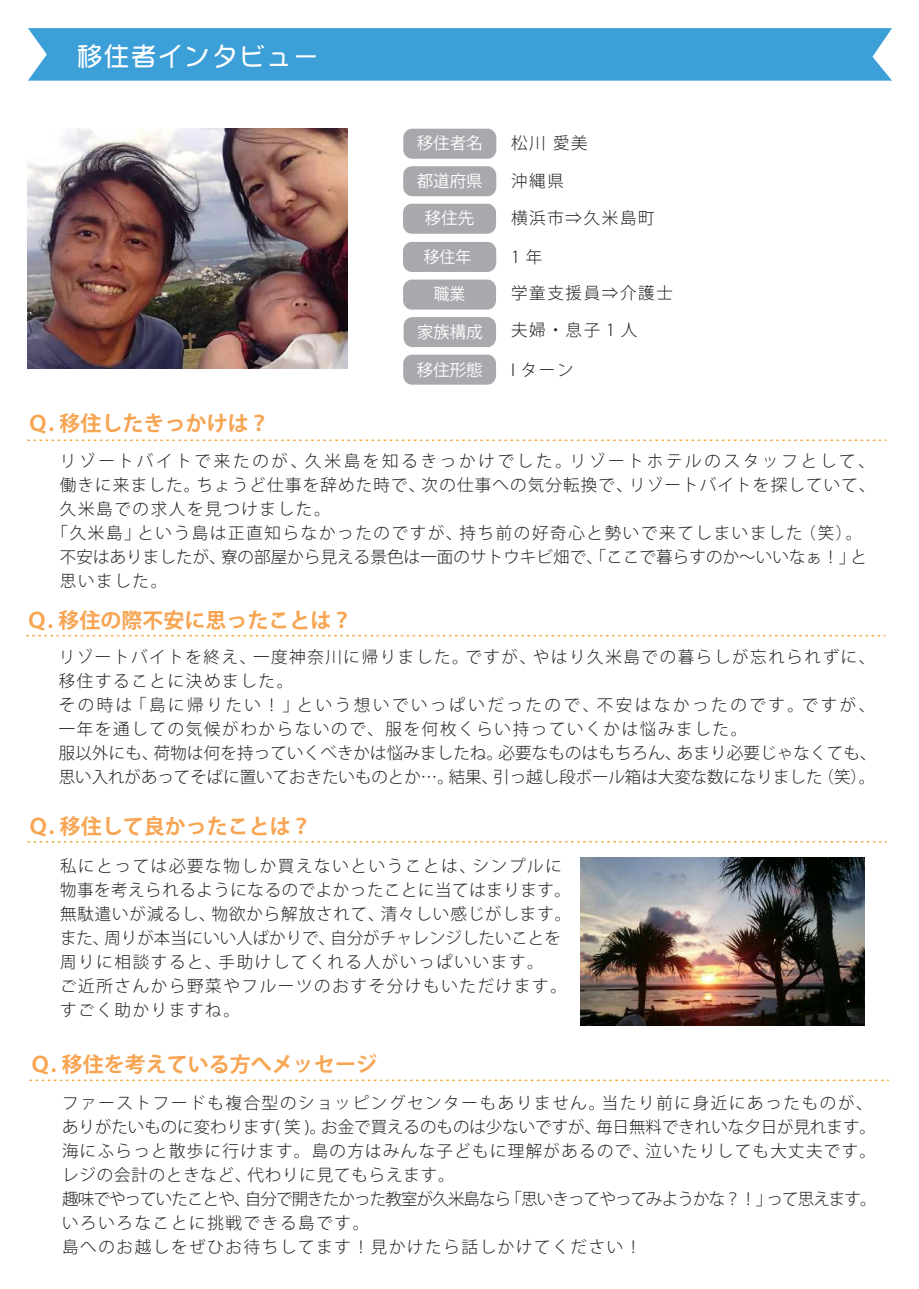
<style>
.page{position:relative;width:919px;height:1289px;background:#fff}
.page>*{position:absolute;margin:0;border:0;box-sizing:border-box;transform-origin:0 0}
.t1{font:27px "DFPOP Mix W4 WINP RKSJ H";color:#fff}
.t2{font:700 21px "Koz Go Pr 6 N";color:#f7a553}
.t3{font:300 16.5px/24px "Koz Go Pr 6 N";letter-spacing:.095em;color:#231f20}
.t4{font:300 16.5px "Koz Go Pr 6 N";letter-spacing:.005em;color:#231f20}
.t5{font:300 16.5px "Koz Go Pr 6 N";letter-spacing:.07em;color:#231f20}
.t6{font:300 16.5px "Koz Go Pr 6 N";letter-spacing:.165em;color:#231f20}
.t7{font:16.5px "Koz Go Pr 6 N";color:#fff}
.t8{font:16.5px "Koz Go Pr 6 N";color:#fff;scale:.96 1}
.t9{font:16.5px "Koz Go Pr 6 N";color:#fff;scale:.95 1}
</style>
<div class="page">
<div style="left:403px;top:317px;width:93px;height:30px;background:#a8a9ad;border-radius:9px"></div>
<div style="left:403px;top:242px;width:93px;height:30px;background:#a8a9ad;border-radius:9px"></div>
<div style="left:403px;top:279px;width:93px;height:30px;background:#a8a9ad;border-radius:9px"></div>
<div style="left:403px;top:204px;width:93px;height:30px;background:#a8a9ad;border-radius:9px"></div>
<div style="left:403px;top:129px;width:93px;height:30px;background:#a8a9ad;border-radius:9px"></div>
<div style="left:403px;top:166px;width:93px;height:30px;background:#a8a9ad;border-radius:9px"></div>
<div style="left:403px;top:354px;width:93px;height:30px;background:#a8a9ad;border-radius:9px"></div>
<svg style="left:27px;top:635px;width:857px;height:1px"></svg>
<svg style="left:28px;top:439px;width:858px;height:2px"></svg>
<div style="left:28px;top:28px;width:864px;height:53px;background:#3d9fd8"></div>
<img style="left:28px;top:129px;width:319px;height:240px">
<svg style="left:28px;top:841px;width:858px;height:1px"></svg>
<img style="left:580px;top:857px;width:284px;height:168px">
<svg style="left:30px;top:1079px;width:858px;height:2px"></svg>
<h1 class="t1" style="left:76px;top:43px;width:245px">移住者インタビュー</h1>
<p class="t2" style="left:28px;top:412px;width:243px">Ｑ. 移住したきっかけは？</p>
<p class="t7" style="left:417px;top:134px;width:67px">移住者名</p>
<p class="t3" style="left:511px;top:132px;width:78px">松川 愛美</p>
<p class="t7" style="left:416px;top:171px;width:67px">都道府県</p>
<p class="t3" style="left:511px;top:169px;width:54px">沖縄県</p>
<p class="t7" style="left:425px;top:209px;width:51px">移住先</p>
<p class="t3" style="left:511px;top:207px;width:145px">横浜市⇒久米島町</p>
<p class="t8" style="left:424px;top:247px;width:51px">移住年</p>
<p class="t9" style="left:434px;top:285px;width:35px">職業</p>
<p class="t3" style="left:511px;top:239px;width:163px;line-height:36.2px">1 年<br>学童支援員⇒介護士</p>
<p class="t7" style="left:417px;top:322px;width:67px">家族構成</p>
<p class="t7" style="left:416px;top:361px;width:67px">移住形態</p>
<p class="t3" style="left:511px;top:318px;width:128px">夫婦・息子 1 人</p>
<p class="t3" style="left:511px;top:358px;width:64px">I ターン</p>
<p class="t6" style="left:60px;top:452px;width:816px">リゾートバイトで来たのが、久米島を知るきっかけでした。リゾートホテルのスタッフとして、</p>
<p class="t5" style="left:60px;top:476px;width:817px">働きに来ました。ちょうど仕事を辞めた時で、次の仕事への気分転換で、リゾートバイトを探していて、</p>
<p class="t3" style="left:60px;top:497px;width:272px">久米島での求人を見つけました。</p>
<p class="t3" style="left:52px;top:521px;width:812px">「久米島」という島は正直知らなかったのですが、持ち前の好奇心と勢いで来てしまいました（笑）。</p>
<p class="t4" style="left:60px;top:548px;width:808px">不安はありましたが、寮の部屋から見える景色は一面のサトウキビ畑で、「ここで暮らすのか～いいなぁ！」と</p>
<p class="t3" style="left:60px;top:569px;width:109px">思いました。</p>
<p class="t2" style="left:27px;top:608px;width:327px">Ｑ. 移住の際不安に思ったことは？</p>
<p class="t3" style="left:59px;top:645px;width:819px">リゾートバイトを終え、一度神奈川に帰りました。ですが、やはり久米島での暮らしが忘れられずに、移住することに決めました。<br>その時は「島に帰りたい！」という想いでいっぱいだったので、不安はなかったのです。ですが、一年を通しての気候がわからないので、服を何枚くらい持っていくかは悩みました。<br>服以外にも、荷物は何を持っていくべきかは悩みましたね。必要なものはもちろん、あまり必要じゃなくても、思い入れがあってそばに置いておきたいものとか…。結果、引っ越し段ボール箱は大変な数になりました（笑）。</p>
<p class="t2" style="left:28px;top:814px;width:285px">Ｑ. 移住して良かったことは？</p>
<p class="t3" style="left:60px;top:854px;width:512px">私にとっては必要な物しか買えないということは、シンプルに物事を考えられるようになるのでよかったことに当てはまります。無駄遣いが減るし、物欲から解放されて、清々しい感じがします。また、周りが本当にいい人ばかりで、自分がチャレンジしたいことを周りに相談すると、手助けしてくれる人がいっぱいいます。<br>ご近所さんから野菜やフルーツのおすそ分けもいただけます。すごく助かりますね。</p>
<p class="t2" style="left:30px;top:1052px;width:348px">Ｑ. 移住を考えている方へメッセージ</p>
<p class="t3" style="left:62px;top:1091px;width:816px">ファーストフードも複合型のショッピングセンターもありません。当たり前に身近にあったものが、ありがたいものに変わります( 笑 )。お金で買えるのものは少ないですが、毎日無料できれいな夕日が見れます。海にふらっと散歩に行けます。島の方はみんな子どもに理解があるので、泣いたりしても大丈夫です。レジの会計のときなど、代わりに見てもらえます。<br>趣味でやっていたことや、自分で開きたかった教室が久米島なら「思いきってやってみようかな？！」って思えます。いろいろなことに挑戦できる島です。<br>島へのお越しをぜひお待ちしてます！見かけたら話しかけてください！</p>
</div>
